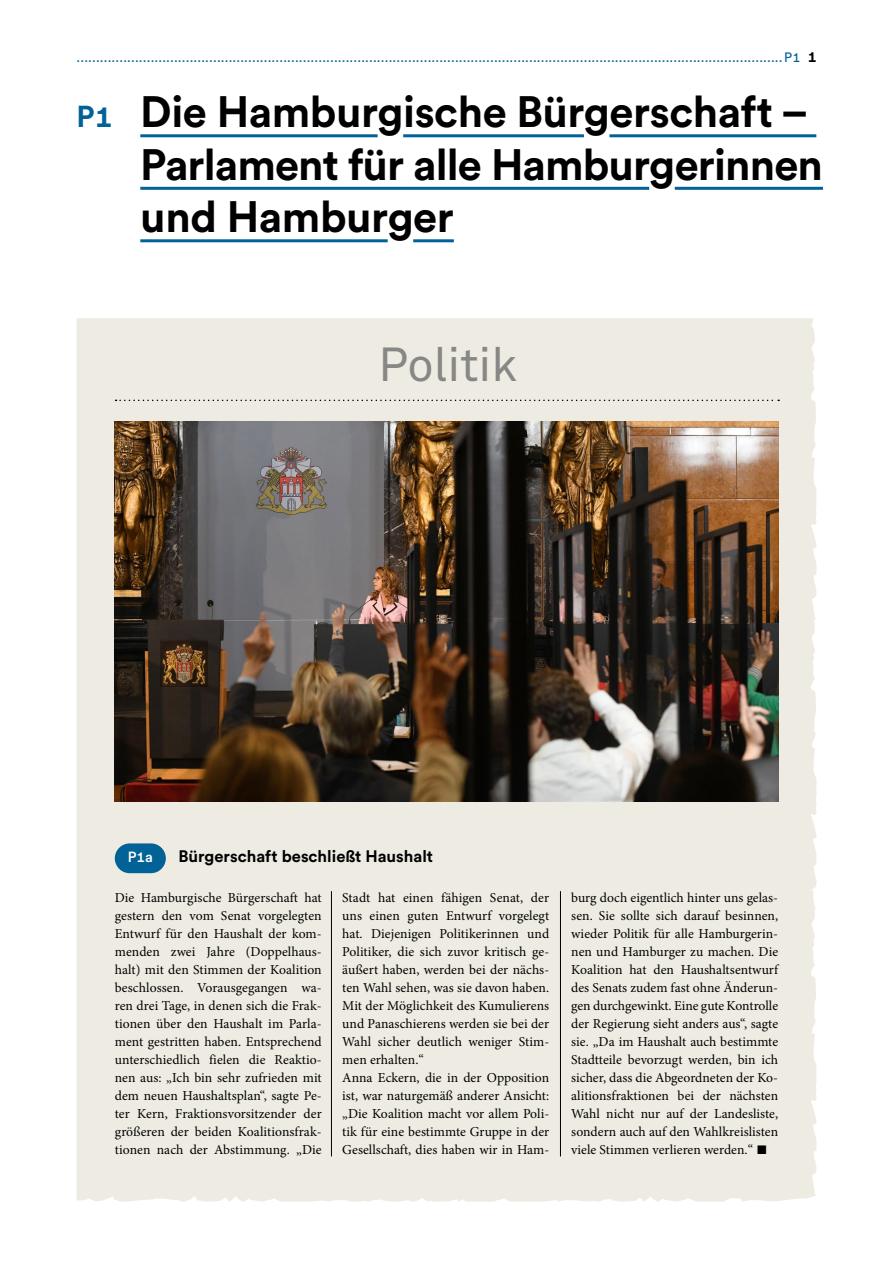
<style>
.page{position:relative;width:893px;height:1263px;background:#fff}
.page>*{position:absolute;margin:0;border:0;box-sizing:border-box;transform-origin:0 0}
.t1{font:47.25px "Akkurat";color:#878786}
._01__Headline1{font:700 43.5px/52.5px "Circular Std";letter-spacing:-.01em;color:#000}
._01__Headline_2{font:700 16.5px "Circular Std";color:#000}
._01__Headline_2-2{font:500 14.7px "Circular Std";color:#fff}
.Copy_Zeitungsausschnitt{font:13.65px/18px "Minion Pro";color:#000;text-align:justify}
.t2{font:13.5px "Circular Std";color:#006296}
.s1{font-weight:700;font-size:15px;color:#000}
.s2{font-size:30px;color:#006296}
.s3{font-family:"Circular Std";font-weight:700;font-size:12px}
</style>
<div class="page">
<hr style="left:140px;top:134px;width:238px;height:3px;background:#006296">
<hr style="left:403px;top:134px;width:181px;height:3px;background:#006296">
<hr style="left:609px;top:134px;width:207px;height:3px;background:#006296">
<hr style="left:140px;top:187px;width:509px;height:3px;background:#006296">
<hr style="left:675px;top:187px;width:148px;height:3px;background:#006296">
<hr style="left:140px;top:239px;width:248px;height:3px;background:#006296">
<hr style="left:413px;top:239px;width:41px;height:3px;background:#006296">
<div style="left:77px;top:318px;width:740px;height:884px;background:#eeece2"></div>
<hr style="left:560px;top:891px;width:1px;height:265px;background:#000">
<svg style="left:116px;top:400px;width:663px;height:1px"></svg>
<div style="left:115px;top:843px;width:51px;height:30px;background:#006296;border-radius:15px"></div>
<img style="left:115px;top:421px;width:663px;height:381px">
<hr style="left:331px;top:891px;width:1px;height:265px;background:#000">
<p class="t2" style="left:77px;top:49px;width:741px">.....................................................................................................................................................................................P1 <span class="s1">1</span></p>
<h1 class="_01__Headline1" style="left:140px;top:85px;width:684px;text-indent:-64px"><span class="s2">P1</span> Die Hamburgische Bürgerschaft –<br>Parlament für alle Hamburgerinnen und Hamburger</h1>
<h1 class="t1" style="left:378px;top:335px;width:140px">Politik</h1>
<h2 class="_01__Headline_2-2" style="left:128px;top:848px;width:26px">P1a</h2>
<h2 class="_01__Headline_2" style="left:179px;top:846px;width:256px">Bürgerschaft beschließt Haushalt</h2>
<p class="Copy_Zeitungsausschnitt" style="left:115px;top:889px;width:208px">Die Hamburgische Bürgerschaft hat gestern den vom Senat vorgelegten Entwurf für den Haushalt der kom&shy;menden zwei Jahre (Doppelhaus&shy;halt) mit den Stimmen der Koalition beschlossen. Vorausgegangen wa&shy;ren drei Tage, in denen sich die Frak&shy;tionen über den Haushalt im Parla&shy;ment gestritten haben. Entsprechend unterschiedlich fielen die Reaktio&shy;nen aus: „Ich bin sehr zufrieden mit dem neuen Haushaltsplan“, sagte Pe&shy;ter Kern, Fraktionsvorsitzender der größeren der beiden Koalitionsfrak&shy;tionen nach der Abstimmung. „Die</p>
<p class="Copy_Zeitungsausschnitt" style="left:342px;top:889px;width:208px">Stadt hat einen fähigen Senat, der uns einen guten Entwurf vorgelegt hat. Diejenigen Politikerinnen und Politiker, die sich zuvor kritisch ge&shy;äußert haben, werden bei der nächs&shy;ten Wahl sehen, was sie davon haben.<br>Mit der Möglichkeit des Kumulierens und Panaschierens werden sie bei der Wahl sicher deutlich weniger Stim&shy;men erhalten.“</p>
<p class="Copy_Zeitungsausschnitt" style="left:342px;top:1069px;width:208px">Anna Eckern, die in der Opposition ist, war naturgemäß anderer Ansicht: „Die Koalition macht vor allem Poli&shy;tik für eine bestimmte Gruppe in der Gesellschaft, dies haben wir in Ham-</p>
<p class="Copy_Zeitungsausschnitt" style="left:571px;top:889px;width:208px">burg doch eigentlich hinter uns gelas&shy;sen. Sie sollte sich darauf besinnen, wieder Politik für alle Hamburgerin&shy;nen und Hamburger zu machen. Die Koalition hat den Haushaltsentwurf des Senats zudem fast ohne Änderun&shy;gen durchgewinkt. Eine gute Kontrolle der Regierung sieht anders aus“, sagte sie. „Da im Haushalt auch bestimmte Stadtteile bevorzugt werden, bin ich sicher, dass die Abgeordneten der Ko&shy;alitionsfraktionen bei der nächsten Wahl nicht nur auf der Landesliste, sondern auch auf den Wahlkreislisten viele Stimmen verlieren werden.“ <span class="s3">■</span></p>
</div>
